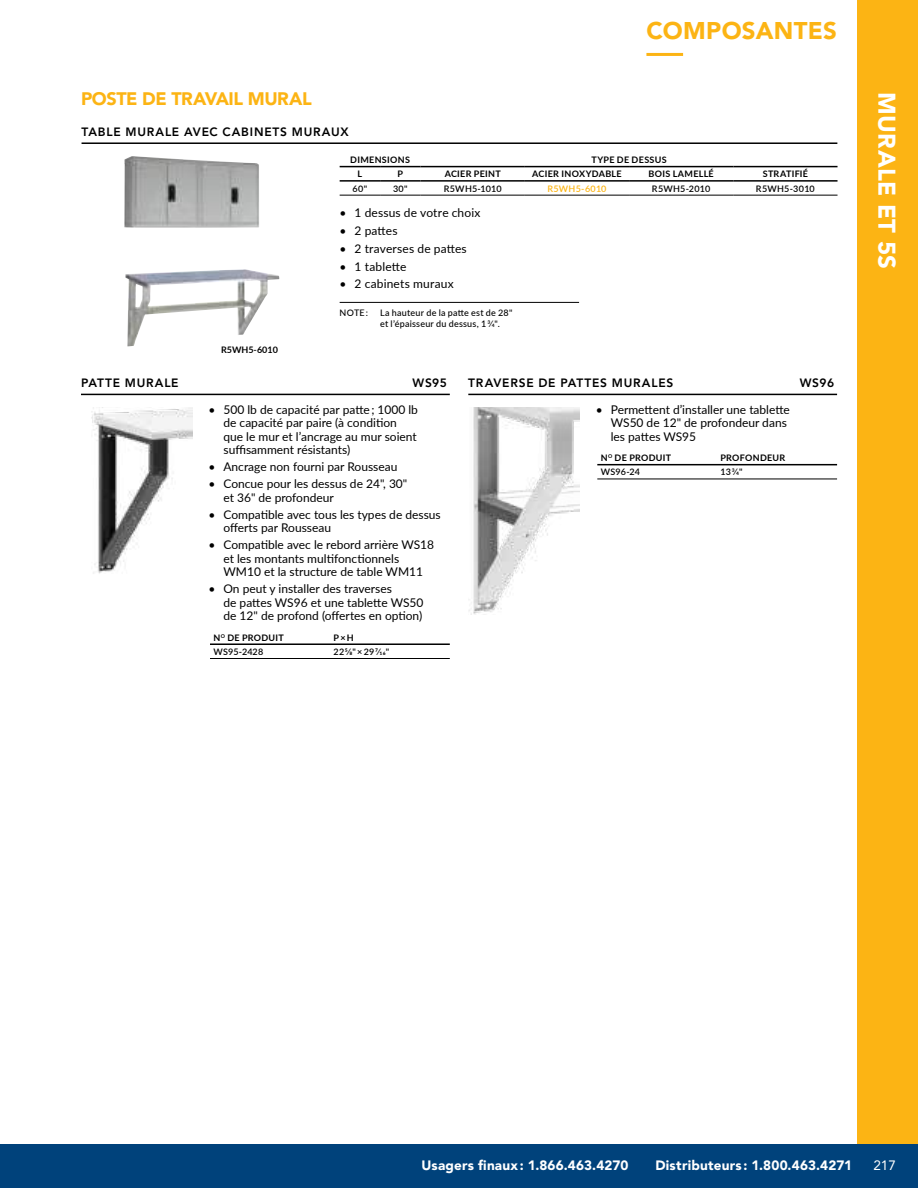
<style>
.page{position:relative;width:918px;height:1188px;background:#fff}
.page>*{position:absolute;margin:0;border:0;box-sizing:border-box;transform-origin:0 0}
.t1{font:900 24px "Avenir LT Std";letter-spacing:.015em;color:#fcb414}
.t2{font:900 24px "Avenir LT Std";letter-spacing:.015em;color:#fff}
.t3{font:900 18px "Avenir LT Std";letter-spacing:-.025em;color:#fcb414}
.t4{font:900 13.5px "Avenir LT Std";letter-spacing:.015em;color:#fff}
.t5{font:13.5px "Avenir LT Std";color:#fff}
.t6{font:12px/13.5px "Lato";color:#000}
.t7{font:800 12px "Avenir LT Std";letter-spacing:.065em;color:#000}
.t8{font:700 9px "Lato";letter-spacing:.035em;color:#000}
.t9{font:600 9px "Lato";letter-spacing:.025em;color:#000}
.t10{font:500 9px/10.8px "Lato";letter-spacing:.025em;color:#000}
.t11{font:700 9px "Lato";color:#000}
.t12{font:600 9px "Lato";letter-spacing:.03em;color:#fcb414}
</style>
<div class="page">
<div style="left:857px;top:0;width:61px;height:1188px;background:#fcb414"></div>
<img style="left:124px;top:156px;width:156px;height:191px">
<img style="left:91px;top:407px;width:101px;height:167px">
<img style="left:469px;top:407px;width:110px;height:208px">
<div style="left:0;top:1144px;width:918px;height:44px;background:#00427b"></div>
<hr style="left:646px;top:53px;width:37px;height:3px;background:#fcb414">
<hr style="left:340px;top:302px;width:239px;height:1px;background:#000">
<hr style="left:340px;top:166px;width:40px;height:1px;background:#000">
<hr style="left:380px;top:166px;width:41px;height:1px;background:#000">
<hr style="left:421px;top:166px;width:104px;height:1px;background:#000">
<hr style="left:525px;top:166px;width:104px;height:1px;background:#000">
<hr style="left:629px;top:166px;width:104px;height:1px;background:#000">
<hr style="left:733px;top:166px;width:105px;height:1px;background:#000">
<hr style="left:340px;top:195px;width:40px;height:1px;background:#000">
<hr style="left:380px;top:195px;width:41px;height:1px;background:#000">
<hr style="left:421px;top:195px;width:104px;height:1px;background:#000">
<hr style="left:525px;top:195px;width:104px;height:1px;background:#000">
<hr style="left:629px;top:195px;width:104px;height:1px;background:#000">
<hr style="left:733px;top:195px;width:105px;height:1px;background:#000">
<hr style="left:340px;top:180px;width:40px;height:2px;background:#000">
<hr style="left:380px;top:180px;width:41px;height:2px;background:#000">
<hr style="left:421px;top:180px;width:104px;height:2px;background:#000">
<hr style="left:525px;top:180px;width:104px;height:2px;background:#000">
<hr style="left:629px;top:180px;width:104px;height:2px;background:#000">
<hr style="left:733px;top:180px;width:105px;height:2px;background:#000">
<hr style="left:82px;top:142px;width:755px;height:2px;background:#000">
<hr style="left:81px;top:394px;width:369px;height:1px;background:#000">
<hr style="left:210px;top:658px;width:120px;height:1px;background:#000">
<hr style="left:330px;top:658px;width:120px;height:1px;background:#000">
<hr style="left:210px;top:643px;width:120px;height:2px;background:#000">
<hr style="left:330px;top:643px;width:120px;height:2px;background:#000">
<hr style="left:468px;top:394px;width:369px;height:1px;background:#000">
<hr style="left:597px;top:479px;width:120px;height:1px;background:#000">
<hr style="left:717px;top:479px;width:120px;height:1px;background:#000">
<hr style="left:597px;top:464px;width:120px;height:1px;background:#000">
<hr style="left:717px;top:464px;width:120px;height:1px;background:#000">
<h2 class="t3" style="left:81px;top:88px;width:232px">POSTE DE TRAVAIL MURAL</h2>
<p class="t7" style="left:82px;top:124px;width:269px">TABLE MURALE AVEC CABINETS MURAUX</p>
<h1 class="t1" style="left:646px;top:17px;width:192px">COMPOSANTES</h1>
<p class="t8" style="left:350px;top:153px;width:61px">DIMENSIONS</p>
<p class="t8" style="left:591px;top:153px;width:77px">TYPE DE DESSUS</p>
<p class="t8" style="left:358px;top:167px;width:6px">L</p>
<p class="t8" style="left:398px;top:167px;width:7px">P</p>
<p class="t8" style="left:445px;top:167px;width:58px">ACIER PEINT</p>
<p class="t8" style="left:532px;top:167px;width:91px">ACIER INOXYDABLE</p>
<p class="t8" style="left:649px;top:167px;width:67px">BOIS LAMELLÉ</p>
<p class="t8" style="left:763px;top:167px;width:47px">STRATIFIÉ</p>
<p class="t9" style="left:353px;top:182px;width:16px">60"</p>
<p class="t9" style="left:393px;top:182px;width:16px">30"</p>
<p class="t9" style="left:444px;top:182px;width:59px">R5WH5-1010</p>
<p class="t12" style="left:547px;top:182px;width:61px">R5WH5-6010</p>
<p class="t9" style="left:652px;top:182px;width:60px">R5WH5-2010</p>
<p class="t9" style="left:756px;top:182px;width:60px">R5WH5-3010</p>
<p class="t11" style="left:221px;top:343px;width:58px">R5WH5-6010</p>
<p class="t6" style="left:340px;top:205px;width:142px">• 1 dessus de votre choix</p>
<p class="t6" style="left:340px;top:223px;width:60px">• 2 pattes</p>
<p class="t6" style="left:340px;top:241px;width:129px">• 2 traverses de pattes</p>
<p class="t6" style="left:340px;top:259px;width:68px">• 1 tablette</p>
<p class="t6" style="left:340px;top:277px;width:116px">• 2 cabinets muraux</p>
<p class="t10" style="left:340px;top:307px;width:30px">NOTE :</p>
<p class="t10" style="left:380px;top:307px;width:134px">La hauteur de la patte est de 28" et l’épaisseur du dessus, 1 3⁄4".</p>
<p class="t7" style="left:81px;top:376px;width:99px">PATTE MURALE</p>
<p class="t7" style="left:413px;top:376px;width:36px">WS95</p>
<p class="t6" style="left:224px;top:402px;width:196px;text-indent:-15px">• 500 lb de capacité par patte ; 1000 lb de capacité par paire (à condition que le mur et l’ancrage au mur soient suffisamment résistants)</p>
<p class="t6" style="left:208px;top:460px;width:190px">• Ancrage non fourni par Rousseau</p>
<p class="t6" style="left:224px;top:477px;width:185px;text-indent:-15px">• Concue pour les dessus de 24", 30" et 36" de profondeur</p>
<p class="t6" style="left:224px;top:507px;width:219px;text-indent:-15px">• Compatible avec tous les types de dessus offerts par Rousseau</p>
<p class="t6" style="left:224px;top:538px;width:212px;text-indent:-15px">• Compatible avec le rebord arrière WS18 et les montants multifonctionnels<br>WM10 et la structure de table WM11</p>
<p class="t6" style="left:224px;top:582px;width:201px;text-indent:-15px">• On peut y installer des traverses<br>de pattes WS96 et une tablette WS50 de 12" de profond (offertes en option)</p>
<p class="t8" style="left:214px;top:631px;width:72px">N<sup>O</sup> DE PRODUIT</p>
<p class="t8" style="left:334px;top:631px;width:22px">P × H</p>
<p class="t9" style="left:214px;top:645px;width:51px">WS95-2428</p>
<p class="t9" style="left:334px;top:645px;width:57px">22 5⁄8" × 297⁄16"</p>
<p class="t7" style="left:468px;top:376px;width:207px">TRAVERSE DE PATTES MURALES</p>
<p class="t7" style="left:800px;top:376px;width:36px">WS96</p>
<p class="t6" style="left:611px;top:402px;width:181px;text-indent:-15px">• Permettent d’installer une tablette<br>WS50 de 12" de profondeur dans les pattes WS95</p>
<p class="t8" style="left:601px;top:451px;width:72px">N<sup>O</sup> DE PRODUIT</p>
<p class="t8" style="left:721px;top:451px;width:66px">PROFONDEUR</p>
<p class="t9" style="left:601px;top:466px;width:41px">WS96-24</p>
<p class="t9" style="left:721px;top:466px;width:24px">133/4"</p>
<h1 class="t2" style="left:901px;top:92px;width:179px;rotate:90deg">MURALE ET 5S</h1>
<p class="t4" style="left:421px;top:1157px;width:208px">Usagers finaux: 1.866.463.4270</p>
<p class="t4" style="left:655px;top:1157px;width:198px">Distributeurs : 1.800.463.4271</p>
<p class="t5" style="left:873px;top:1158px;width:24px">217</p>
</div>
